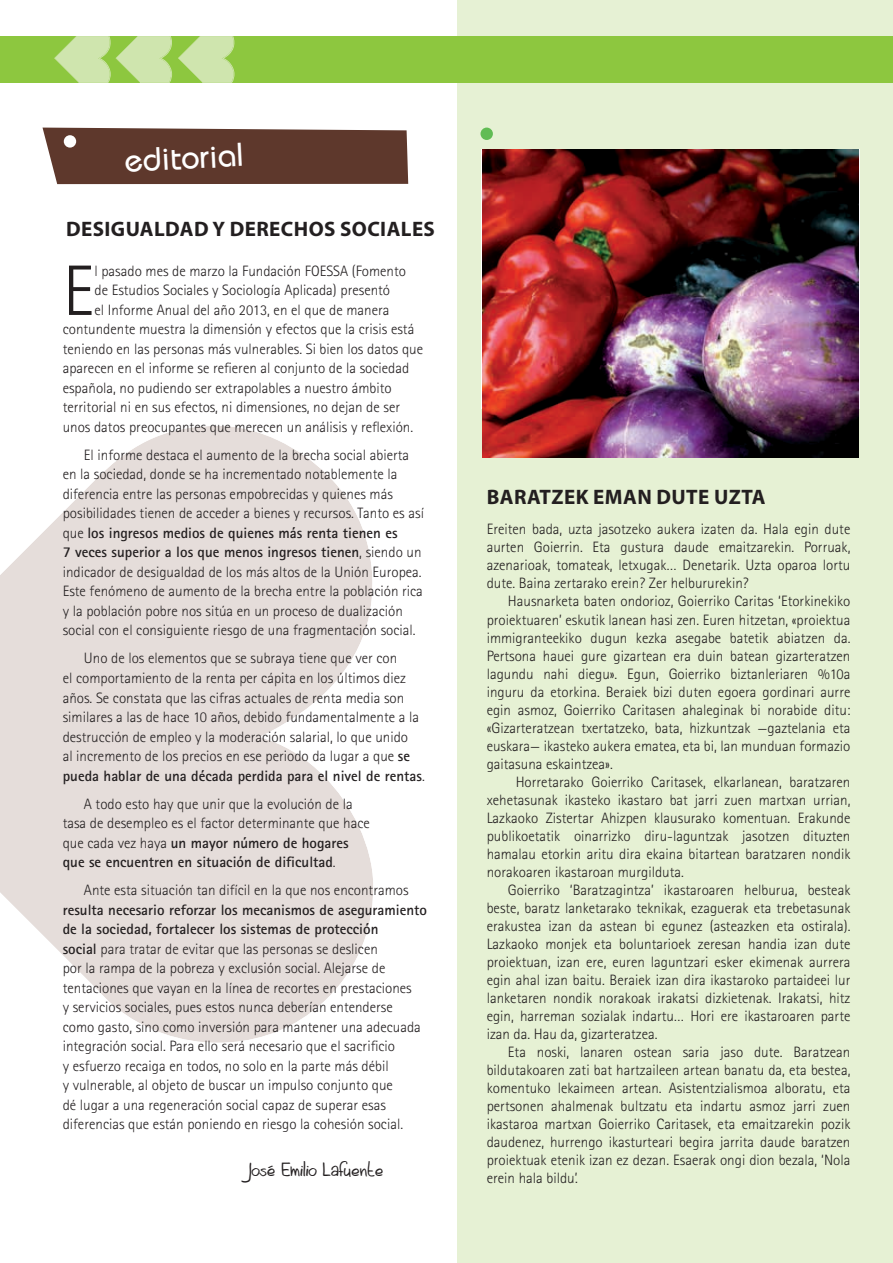
<style>
.page{position:relative;width:893px;height:1263px;background:#fff}
.page>*{position:absolute;margin:0;border:0;box-sizing:border-box;transform-origin:0 0}
.t1{font:300 71.55px "Rotis Sans Serif";color:#231f20}
.t2{font:500 33px "Bauhaus";color:#fff}
.t3{font:700 21px "Myriad Pro";letter-spacing:.02em;color:#231f20}
.t4{font:300 15px/18px "Rotis Sans Serif";color:#231f20;text-align:justify}
.t5{font:15px "Aint Nothing Fancy";color:#231f20}
.s1{font-weight:700}
</style>
<div class="page">
<svg style="left:0;top:426px;width:373px;height:617px;fill:#e5ddda"></svg>
<div style="left:457px;top:0;width:436px;height:1263px;background:#e6f1d4"></div>
<div style="left:0;top:36px;width:893px;height:47px;background:#8dc73f"></div>
<div style="left:43px;top:128px;width:365px;height:56px;background:#5e382c"></div>
<div style="left:64px;top:135px;width:12px;height:13px;background:#fff;border-radius:50%"></div>
<svg style="left:54px;top:36px;width:118px;height:47px"></svg>
<svg style="left:178px;top:36px;width:57px;height:47px"></svg>
<div style="left:480px;top:128px;width:13px;height:12px;background:#61bc54;border-radius:50%"></div>
<img style="left:482px;top:150px;width:377px;height:308px">
<h2 class="t2" style="left:124px;top:141px;width:121px;rotate:-3deg">editorial</h2>
<h3 class="t3" style="left:66px;top:217px;width:370px">DESIGUALDAD Y DERECHOS SOCIALES</h3>
<h1 class="t1" style="left:63px;top:250px;width:33px">E</h1>
<p class="t4" style="left:94px;top:262px;width:313px">l pasado mes de marzo la Fundación FOESSA (Fomento</p>
<p class="t4" style="left:94px;top:281px;width:297px">de Estudios Sociales y Sociología Aplicada) presentó</p>
<p class="t4" style="left:94px;top:301px;width:296px">el Informe Anual del año 2013, en el que de manera</p>
<p class="t4" style="left:63px;top:320px;width:353px">contundente muestra la dimensión y efectos que la crisis está</p>
<p class="t4" style="left:63px;top:340px;width:362px">teniendo en las personas más vulnerables. Si bien los datos que</p>
<p class="t4" style="left:63px;top:359px;width:348px">aparecen en el informe se refieren al conjunto de la sociedad</p>
<p class="t4" style="left:63px;top:379px;width:331px">española, no pudiendo ser extrapolables a nuestro ámbito</p>
<p class="t4" style="left:63px;top:398px;width:339px">territorial ni en sus efectos, ni dimensiones, no dejan de ser</p>
<p class="t4" style="left:63px;top:418px;width:352px">unos datos preocupantes que merecen un análisis y reflexión.</p>
<p class="t4" style="left:63px;top:445px;width:363px;line-height:19.5px;text-align:left;text-indent:21px">El informe destaca el aumento de la brecha social abierta en la sociedad, donde se ha incrementado notablemente la diferencia entre las personas empobrecidas y quienes más posibilidades tienen de acceder a bienes y recursos. Tanto es así que <span class="s1">los ingresos medios de quienes más renta tienen es<br>7 veces superior a los que menos ingresos tienen</span>, siendo un indicador de desigualdad de los más altos de la Unión Europea.<br>Este fenómeno de aumento de la brecha entre la población rica y la población pobre nos sitúa en un proceso de dualización social con el consiguiente riesgo de una fragmentación social.</p>
<p class="t4" style="left:63px;top:649px;width:364px;line-height:19.5px;text-align:left;text-indent:21px">Uno de los elementos que se subraya tiene que ver con<br>el comportamiento de la renta per cápita en los últimos diez años. Se constata que las cifras actuales de renta media son similares a las de hace 10 años, debido fundamentalmente a la destrucción de empleo y la moderación salarial, lo que unido<br>al incremento de los precios en ese periodo da lugar a que <span class="s1">se pueda hablar de una década perdida para el nivel de rentas</span>.</p>
<p class="t4" style="left:63px;top:794px;width:309px;line-height:19.5px;text-align:left;text-indent:21px">A todo esto hay que unir que la evolución de la tasa de desempleo es el factor determinante que hace que cada vez haya <span class="s1">un mayor número de hogares que se encuentren en situación de dificultad</span>.</p>
<p class="t4" style="left:84px;top:881px;width:326px">Ante esta situación tan difícil en la que nos encontramos</p>
<p class="t4" style="left:63px;top:900px;width:366px;line-height:19.5px;text-align:left"><span class="s1">resulta necesario reforzar los mecanismos de aseguramiento de la sociedad, fortalecer los sistemas de protección<br>social</span> para tratar de evitar que las personas se deslicen<br>por la rampa de la pobreza y exclusión social. Alejarse de tentaciones que vayan en la línea de recortes en prestaciones<br>y servicios sociales, pues estos nunca deberían entenderse como gasto, sino como inversión para mantener una adecuada integración social. Para ello será necesario que el sacrificio<br>y esfuerzo recaiga en todos, no solo en la parte más débil<br>y vulnerable, al objeto de buscar un impulso conjunto que<br>dé lugar a una regeneración social capaz de superar esas diferencias que están poniendo en riesgo la cohesión social.</p>
<p class="t5" style="left:249px;top:1162px;width:136px">José Emilio Lafuente</p>
<h3 class="t3" style="left:487px;top:485px;width:280px">BARATZEK EMAN DUTE UZTA</h3>
<p class="t4" style="left:487px;top:520px;width:365px">Ereiten bada, uzta jasotzeko aukera izaten da. Hala egin dute aurten Goierrin. Eta gustura daude emaitzarekin. Porruak, azenarioak, tomateak, letxugak… Denetarik. Uzta oparoa lortu dute. Baina zertarako erein? Zer helbururekin?</p>
<p class="t4" style="left:487px;top:592px;width:365px;text-indent:21px">Hausnarketa baten ondorioz, Goierriko Caritas ‘Etorkinekiko proiektuaren’ eskutik lanean hasi zen. Euren hitzetan, «proiektua immigranteekiko dugun kezka asegabe batetik abiatzen da.<br>Pertsona hauei gure gizartean era duin batean gizarteratzen lagundu nahi diegu». Egun, Goierriko biztanleriaren %10a inguru da etorkina. Beraiek bizi duten egoera gordinari aurre egin asmoz, Goierriko Caritasen ahaleginak bi norabide ditu: «Gizarteratzean txertatzeko, bata, hizkuntzak —gaztelania eta euskara— ikasteko aukera ematea, eta bi, lan munduan formazio gaitasuna eskaintzea».</p>
<p class="t4" style="left:487px;top:772px;width:365px;text-indent:29px">Horretarako Goierriko Caritasek, elkarlanean, baratzaren xehetasunak ikasteko ikastaro bat jarri zuen martxan urrian, Lazkaoko Zistertar Ahizpen klausurako komentuan. Erakunde publikoetatik oinarrizko diru-laguntzak jasotzen dituzten hamalau etorkin aritu dira ekaina bitartean baratzaren nondik norakoaren ikastaroan murgilduta.</p>
<p class="t4" style="left:487px;top:880px;width:365px;text-indent:21px">Goierriko ‘Baratzagintza’ ikastaroaren helburua, besteak beste, baratz lanketarako teknikak, ezaguerak eta trebetasunak erakustea izan da astean bi egunez (asteazken eta ostirala).<br>Lazkaoko monjek eta boluntarioek zeresan handia izan dute proiektuan, izan ere, euren laguntzari esker ekimenak aurrera egin ahal izan baitu. Beraiek izan dira ikastaroko partaideei lur lanketaren nondik norakoak irakatsi dizkietenak. Irakatsi, hitz egin, harreman sozialak indartu… Hori ere ikastaroaren parte izan da. Hau da, gizarteratzea.</p>
<p class="t4" style="left:487px;top:1042px;width:365px;text-indent:21px">Eta noski, lanaren ostean saria jaso dute. Baratzean bildutakoaren zati bat hartzaileen artean banatu da, eta bestea, komentuko lekaimeen artean. Asistentzialismoa alboratu, eta pertsonen ahalmenak bultzatu eta indartu asmoz jarri zuen ikastaroa martxan Goierriko Caritasek, eta emaitzarekin pozik daudenez, hurrengo ikasturteari begira jarrita daude baratzen proiektuak etenik izan ez dezan. Esaerak ongi dion bezala, ‘Nola erein hala bildu’.</p>
</div>
